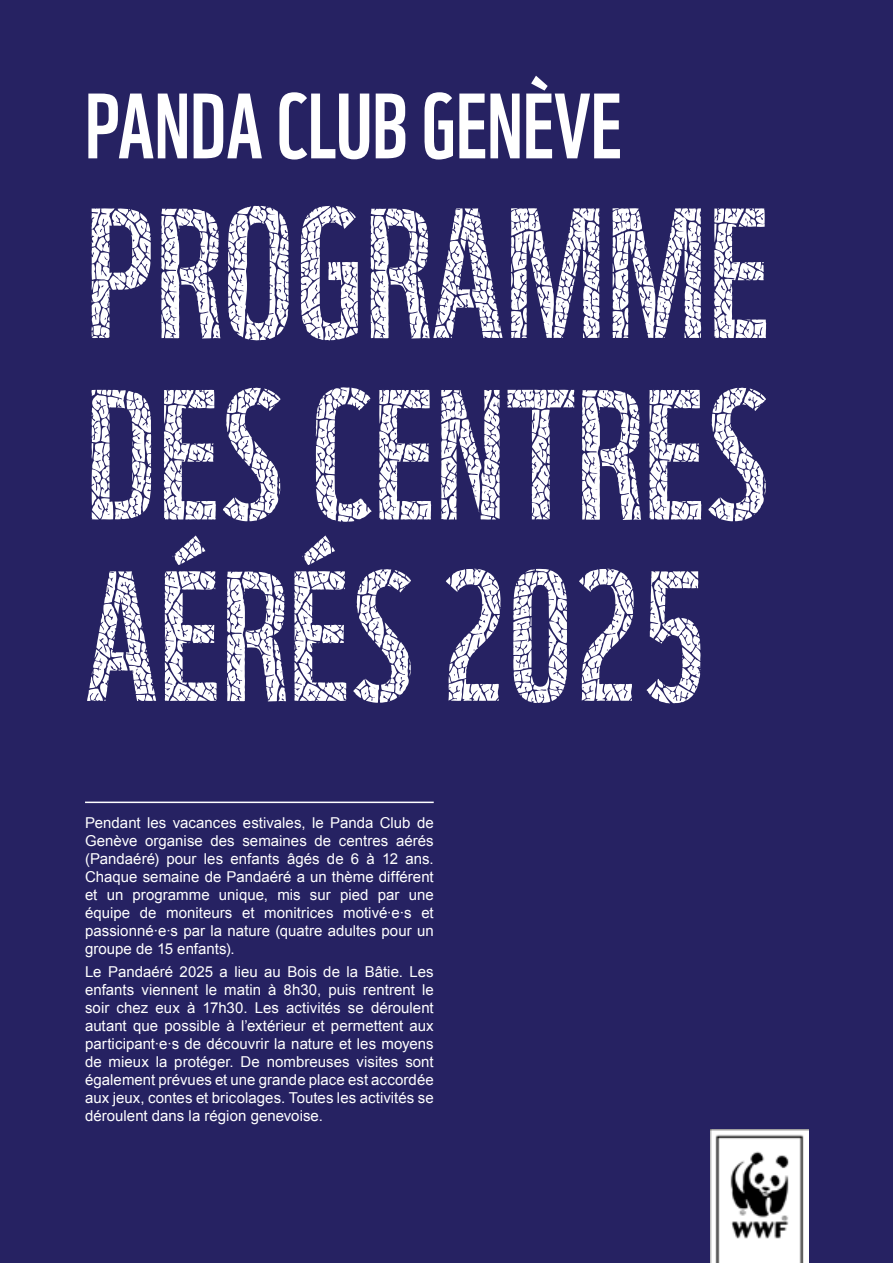
<style>
.page{position:relative;width:893px;height:1263px;background:#262262}
.page>*{position:absolute;margin:0;border:0;box-sizing:border-box;transform-origin:0 0}
.t1{font:180px/181.5px "WWF Leaf 40+";color:#fff;text-align:justify}
.t2{font:90px "WWF";color:#fff}
.t3{font:15px/18px "Arial";color:#fff;text-align:justify}
.s1{font-style:inherit}
</style>
<div class="page">
<hr style="left:85px;top:801px;width:349px;height:2px;background:#fff">
<img style="left:710px;top:1129px;width:99px;height:134px">
<h2 class="t2" style="left:85px;top:56px;width:538px">PANDA CLUB GENÈVE</h2>
<h1 class="t1" style="left:85px;top:181px;width:686px">PROGRAMME DES CENTRES AÉRÉS 2025</h1>
<p class="t3" style="left:85px;top:814px;width:350px">Pendant les vacances estivales, le Panda Club de Genève organise des semaines de centres aérés (Pandaéré) pour les enfants âgés de 6 à 12 ans.<br>Chaque semaine de Pandaéré a un thème différent et un programme unique, mis sur pied par une équipe de moniteurs et monitrices motivé·e<span class="s1">·</span>s et passionné·e·s par la nature (quatre adultes pour un groupe de 15 enfants).</p>
<p class="t3" style="left:85px;top:962px;width:350px">Le Pandaéré 2025 a lieu au Bois de la Bâtie. Les enfants viennent le matin à 8h30, puis rentrent le soir chez eux à 17h30. Les activités se déroulent autant que possible à l’extérieur et permettent aux participant·e·s de découvrir la nature et les moyens de mieux la protéger. De nombreuses visites sont également prévues et une grande place est accordée aux jeux, contes et bricolages. Toutes les activités se déroulent dans la région genevoise.</p>
</div>
